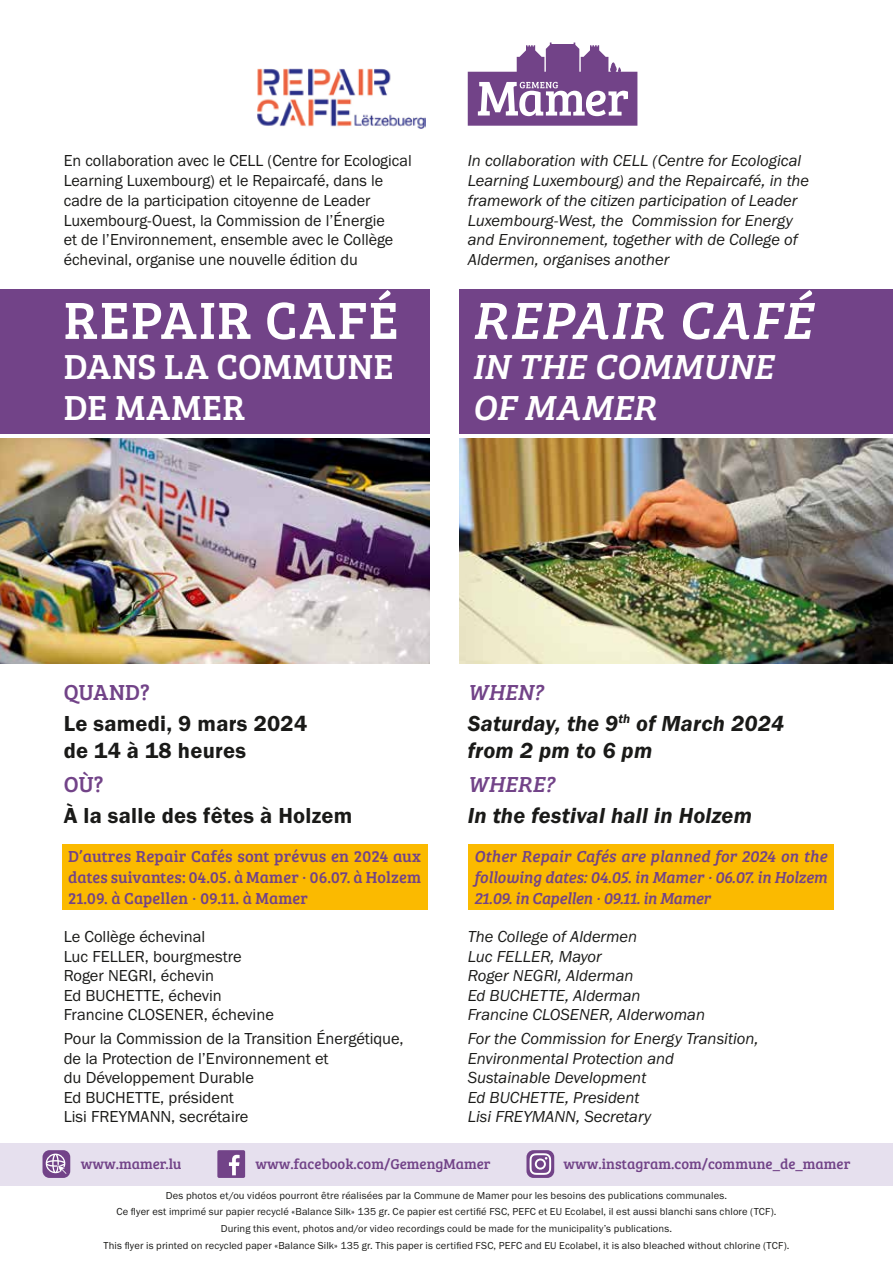
<style>
.page{position:relative;width:893px;height:1263px;background:#fff}
.page>*{position:absolute;margin:0;border:0;box-sizing:border-box;transform-origin:0 0}
.t1{font:54px "Bree Serif";letter-spacing:.035em;color:#fff}
.t2{font:italic 54px "Bree Serif";letter-spacing:.025em;color:#fff}
.t3{font:36px/40.5px "Bree Serif";letter-spacing:.015em;color:#fff}
.t4{font:italic 36px/40.5px "Bree Serif";color:#fff}
.t5{font:22.5px/27px "Franklin Gothic URW Dem Ita";letter-spacing:.01em;color:#1a1a18}
.t6{font:22.5px/27px "Franklin Gothic URW Dem";letter-spacing:.01em;color:#1a1a18}
.t7{font:italic 22.5px "Bree Serif";letter-spacing:.005em;color:#724388}
.t8{font:22.5px "Bree Serif";color:#724388}
.t9{font:16.5px/19.5px "Franklin Gothic URW Boo";color:#1a1a18}
.t10{font:16.5px/19.5px "Franklin Gothic URW Boo Ita";color:#1a1a18}
.t11{font:italic 16.5px/21px "Bree Serif";letter-spacing:-.01em;color:#724388;text-align:justify}
.t12{font:16.5px/21px "Bree Serif";letter-spacing:.01em;color:#724388;text-align:justify}
.t13{font:14.7px "Bree Serif";color:#724388}
.t14{font:10.5px/15.6px "Franklin Gothic URW Boo";letter-spacing:.015em;color:#1a1a18;text-align:center}
</style>
<div class="page">
<div style="left:0;top:289px;width:429px;height:145px;background:#724388"></div>
<div style="left:459px;top:289px;width:434px;height:145px;background:#724388"></div>
<div style="left:0;top:1143px;width:893px;height:42px;background:#e6e0ee"></div>
<div style="left:43px;top:1150px;width:27px;height:28px;background:#724388;border-radius:7px"></div>
<svg style="left:46px;top:1153px;width:21px;height:21px"></svg>
<div style="left:217px;top:1150px;width:28px;height:28px;background:#724388;border-radius:2px"></div>
<svg style="left:228px;top:1154px;width:12px;height:22px"></svg>
<div style="left:526px;top:1150px;width:28px;height:28px;background:#724388;border-radius:7px"></div>
<svg style="left:530px;top:1153px;width:21px;height:22px"></svg>
<svg style="left:468px;top:43px;width:169px;height:83px"></svg>
<img style="left:257px;top:68px;width:168px;height:61px">
<img style="left:0;top:438px;width:429px;height:225px">
<img style="left:459px;top:438px;width:434px;height:225px">
<div style="left:62px;top:844px;width:365px;height:66px;background:#fbba00"></div>
<div style="left:468px;top:844px;width:365px;height:66px;background:#fbba00"></div>
<p class="t9" style="left:64px;top:151px;width:350px">En collaboration avec le CELL (Centre for Ecological Learning Luxembourg) et le Repaircafé, dans le cadre de la participation citoyenne de Leader Luxembourg-Ouest, la Commission de l’Énergie<br>et de l’Environnement, ensemble avec le Collège échevinal, organise une nouvelle édition du</p>
<h1 class="t1" style="left:64px;top:281px;width:336px">REPAIR CAFÉ</h1>
<h2 class="t3" style="left:64px;top:345px;width:331px">DANS LA COMMUNE<br>DE MAMER</h2>
<p class="t10" style="left:468px;top:151px;width:343px">In collaboration with CELL (Centre for Ecological Learning Luxembourg) and the Repaircafé, in the framework of the citizen participation of Leader Luxembourg-West, the Commission for Energy and Environnement, together with de College of Aldermen, organises another</p>
<h1 class="t2" style="left:472px;top:279px;width:341px">REPAIR CAFÉ</h1>
<h2 class="t4" style="left:472px;top:344px;width:303px">IN THE COMMUNE<br>OF MAMER</h2>
<h3 class="t8" style="left:64px;top:675px;width:88px">QUAND?</h3>
<h3 class="t6" style="left:64px;top:709px;width:245px">Le samedi, 9 mars 2024 de 14 à 18 heures</h3>
<h3 class="t8" style="left:64px;top:768px;width:41px">OÙ?</h3>
<h3 class="t6" style="left:64px;top:802px;width:290px">À la salle des fêtes à Holzem</h3>
<h3 class="t7" style="left:468px;top:674px;width:77px">WHEN?</h3>
<h3 class="t5" style="left:468px;top:709px;width:318px">Saturday, the 9<sup>th</sup> of March 2024 from 2 pm to 6 pm</h3>
<h3 class="t7" style="left:468px;top:767px;width:88px">WHERE?</h3>
<h3 class="t5" style="left:468px;top:801px;width:286px">In the festival hall in Holzem</h3>
<p class="t12" style="left:68px;top:845px;width:354px">D’autres Repair Cafés sont prévus en 2024 aux dates suivantes: 04.05. à Mamer · 06.07. à Holzem 21.09. à Capellen · 09.11. à Mamer</p>
<p class="t11" style="left:474px;top:844px;width:354px">Other Repair Cafés are planned for 2024 on the following dates: 04.05. in Mamer · 06.07. in Holzem 21.09. in Capellen · 09.11. in Mamer</p>
<p class="t9" style="left:64px;top:927px;width:212px">Le Collège échevinal<br>Luc FELLER, bourgmestre<br>Roger NEGRI, échevin<br>Ed BUCHETTE, échevin<br>Francine CLOSENER, échevine</p>
<p class="t9" style="left:64px;top:1029px;width:341px">Pour la Commission de la Transition Énergétique, de la Protection de l’Environnement et<br>du Développement Durable<br>Ed BUCHETTE, président<br>Lisi FREYMANN, secrétaire</p>
<p class="t10" style="left:468px;top:927px;width:239px">The College of Aldermen<br>Luc FELLER, Mayor<br>Roger NEGRI, Alderman<br>Ed BUCHETTE, Alderman<br>Francine CLOSENER, Alderwoman</p>
<p class="t10" style="left:468px;top:1028px;width:292px">For the Commission for Energy Transition,<br>Environmental Protection and<br>Sustainable Development<br>Ed BUCHETTE, President<br>Lisi FREYMANN, Secretary</p>
<p class="t13" style="left:81px;top:1153px;width:102px">www.mamer.lu</p>
<p class="t13" style="left:256px;top:1153px;width:237px">www.facebook.com/GemengMamer</p>
<p class="t13" style="left:564px;top:1153px;width:288px">www.instagram.com/commune_de_mamer</p>
<p class="t14" style="left:116px;top:1188px;width:662px">Des photos et/ou vidéos pourront être réalisées par la Commune de Mamer pour les besoins des publications communales.<br>Ce flyer est imprimé sur papier recyclé «Balance Silk» 135 gr. Ce papier est certifié FSC, PEFC et EU Ecolabel, il est aussi blanchi sans chlore (TCF).</p>
<p class="t14" style="left:104px;top:1220px;width:687px;line-height:16.8px">During this event, photos and/or video recordings could be made for the municipality’s publications.<br>This flyer is printed on recycled paper «Balance Silk» 135 gr. This paper is certified FSC, PEFC and EU Ecolabel, it is also bleached without chlorine (TCF).</p>
</div>
